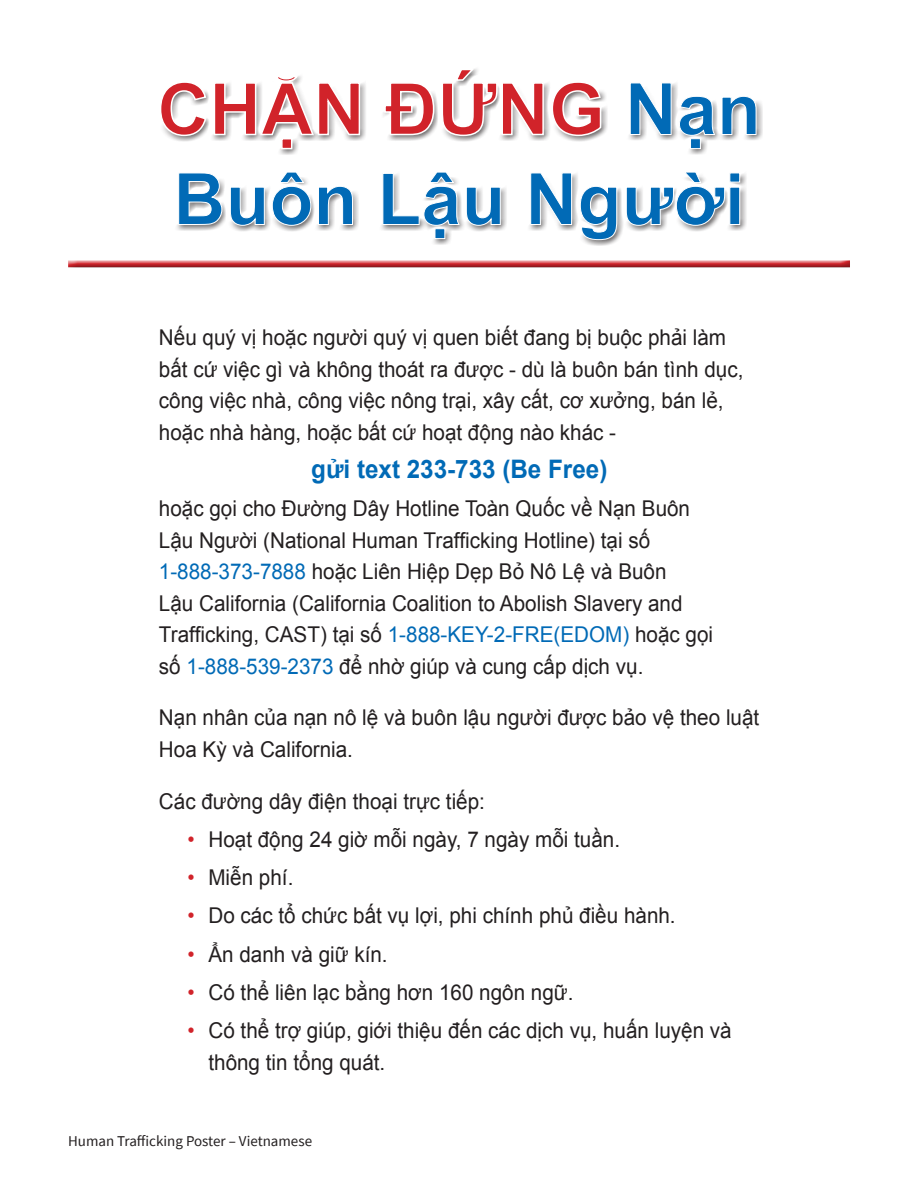
<style>
.page{position:relative;width:918px;height:1188px;background:#fff}
.page>*{position:absolute;margin:0;border:0;box-sizing:border-box;transform-origin:0 0}
.Paragraph_Style14{font:700 25.5px "Arial";color:#016ab6;scale:.95 1}
.Paragraph_Style14-2{font:21.75px/31.5px "Arial";color:#231f20;scale:.95 1}
.Paragraph_Style5{font:15px "Source Sans Pro";color:#231f20}
.s1{color:#016ab6}
.s2{color:#d1232a}
</style>
<div class="page">
<svg style="left:178px;top:172px;width:562px;height:68px"></svg>
<svg style="left:629px;top:83px;width:128px;height:66px"></svg>
<svg style="left:161px;top:69px;width:441px;height:81px"></svg>
<svg style="left:68px;top:260px;width:782px;height:8px;background:#c95f64"></svg>
<p class="Paragraph_Style14-2" style="left:159px;top:322px;width:617px">Nếu quý vị hoặc người quý vị quen biết đang bị buộc phải làm bất cứ việc gì và không thoát ra được - dù là buôn bán tình dục, công việc nhà, công việc nông trại, xây cất, cơ xưởng, bán lẻ, hoặc nhà hàng, hoặc bất cứ hoạt động nào khác -</p>
<p class="Paragraph_Style14" style="left:311px;top:452px;width:313px">gửi text 233-733 (Be Free)</p>
<p class="Paragraph_Style14-2" style="left:159px;top:493px;width:585px">hoặc gọi cho Đường Dây Hotline Toàn Quốc về Nạn Buôn Lậu Người (National Human Trafficking Hotline) tại số <span class="s1">1-888-373-7888</span> hoặc Liên Hiệp Dẹp Bỏ Nô Lệ và Buôn<br>Lậu California (California Coalition to Abolish Slavery and Trafficking, CAST) tại số <span class="s1">1-888-KEY-2-FRE(EDOM)</span> hoặc gọi số <span class="s1">1-888-539-2373</span> để nhờ giúp và cung cấp dịch vụ.</p>
<p class="Paragraph_Style14-2" style="left:159px;top:702px;width:633px">Nạn nhân của nạn nô lệ và buôn lậu người được bảo vệ theo luật<br>Hoa Kỳ và California.</p>
<p class="Paragraph_Style14-2" style="left:159px;top:786px;width:345px">Các đường dây điện thoại trực tiếp:</p>
<p class="Paragraph_Style14-2" style="left:187px;top:824px;width:457px"><span class="s2">•</span> Hoạt động 24 giờ mỗi ngày, 7 ngày mỗi tuần.</p>
<p class="Paragraph_Style14-2" style="left:187px;top:862px;width:113px"><span class="s2">•</span> Miễn phí.</p>
<p class="Paragraph_Style14-2" style="left:187px;top:900px;width:515px"><span class="s2">•</span> Do các tổ chức bất vụ lợi, phi chính phủ điều hành.</p>
<p class="Paragraph_Style14-2" style="left:187px;top:939px;width:212px"><span class="s2">•</span> Ẩn danh và giữ kín.</p>
<p class="Paragraph_Style14-2" style="left:187px;top:977px;width:408px"><span class="s2">•</span> Có thể liên lạc bằng hơn 160 ngôn ngữ.</p>
<p class="Paragraph_Style14-2" style="left:208px;top:1015px;width:552px;text-indent:-21px"><span class="s2">•</span> Có thể trợ giúp, giới thiệu đến các dịch vụ, huấn luyện và thông tin tổng quát.</p>
<p class="Paragraph_Style5" style="left:68px;top:1132px;width:246px">Human Trafficking Poster – Vietnamese</p>
</div>
